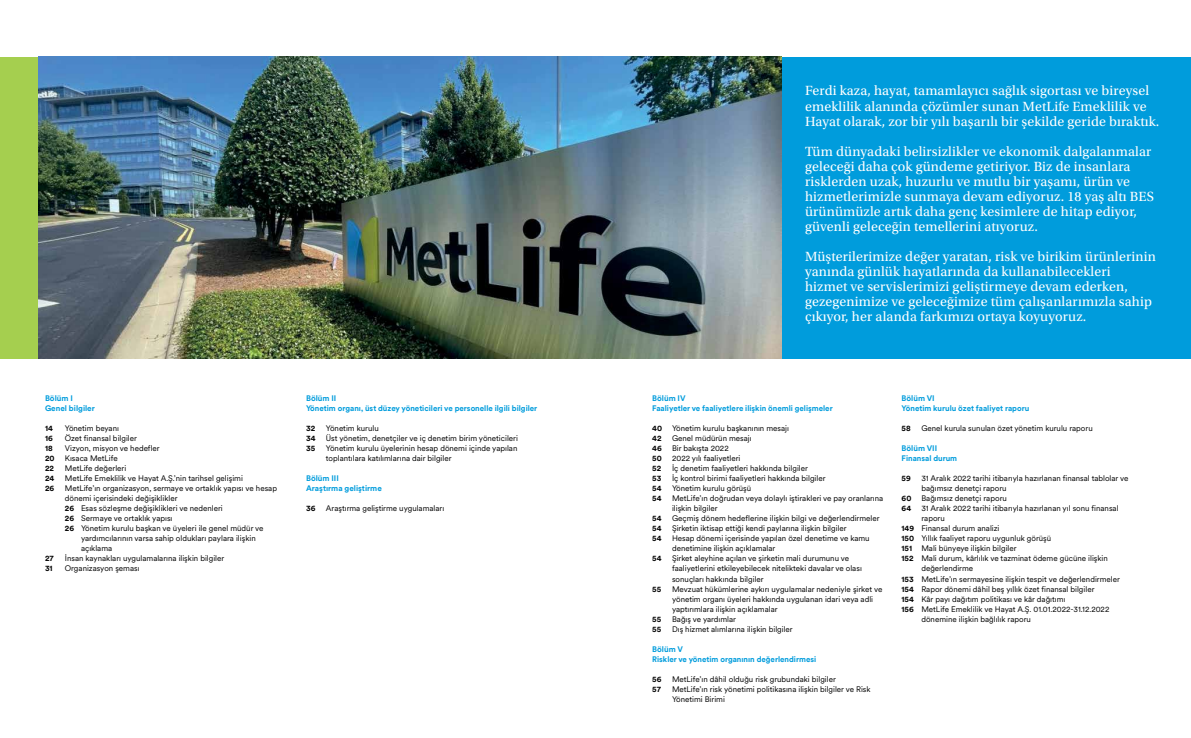
<style>
.page{position:relative;width:1191px;height:738px;background:#fff}
.page>*{position:absolute;margin:0;border:0;box-sizing:border-box;transform-origin:0 0}
.t1{font:14px/15px "Utopia Std";letter-spacing:.01em;color:#fff}
.t2{font:8px/10px "Met Life Circular";color:#000}
.t3{font:700 8px/10px "Met Life Circular";color:#009cdc}
.t4{font:700 8px "Met Life Circular";color:#000}
.s1{font-weight:700}
</style>
<div class="page">
<img style="left:39px;top:57px;width:743px;height:301px">
<div style="left:782px;top:57px;width:409px;height:301px;background:#009cdc"></div>
<div style="left:0;top:57px;width:39px;height:301px;background:#a5cf4f"></div>
<p class="t3" style="left:45px;top:393px;width:51px">Bölüm I<br>Genel bilgiler</p>
<p class="t4" style="left:45px;top:422px;width:9px">14</p>
<p class="t2" style="left:65px;top:423px;width:56px">Yönetim beyanı</p>
<p class="t4" style="left:45px;top:432px;width:9px">16</p>
<p class="t2" style="left:65px;top:433px;width:74px">Özet finansal bilgiler</p>
<p class="t4" style="left:45px;top:442px;width:9px">18</p>
<p class="t2" style="left:65px;top:443px;width:96px">Vizyon, misyon ve hedefler</p>
<p class="t4" style="left:45px;top:452px;width:11px">20</p>
<p class="t2" style="left:65px;top:453px;width:54px">Kısaca MetLife</p>
<p class="t4" style="left:45px;top:462px;width:11px">22</p>
<p class="t2" style="left:65px;top:463px;width:63px">MetLife değerleri</p>
<p class="t4" style="left:45px;top:472px;width:11px">24</p>
<p class="t2" style="left:65px;top:473px;width:179px">MetLife Emeklilik ve Hayat A.Ş.’nin tarihsel gelişimi</p>
<p class="t4" style="left:45px;top:482px;width:11px">26</p>
<p class="t2" style="left:65px;top:483px;width:214px">MetLife’ın organizasyon, sermaye ve ortaklık yapısı ve hesap</p>
<p class="t2" style="left:65px;top:493px;width:114px">dönemi içerisindeki değişiklikler</p>
<p class="t2" style="left:65px;top:503px;width:159px"><span class="s1">26</span> Esas sözleşme değişiklikleri ve nedenleri</p>
<p class="t2" style="left:65px;top:513px;width:109px"><span class="s1">26</span> Sermaye ve ortaklık yapısı</p>
<p class="t2" style="left:65px;top:523px;width:200px"><span class="s1">26</span> Yönetim kurulu başkan ve üyeleri ile genel müdür ve</p>
<p class="t2" style="left:81px;top:533px;width:176px">yardımcılarının varsa sahip oldukları paylara ilişkin</p>
<p class="t2" style="left:81px;top:543px;width:33px">açıklama</p>
<p class="t4" style="left:45px;top:552px;width:10px">27</p>
<p class="t2" style="left:65px;top:553px;width:161px">İnsan kaynakları uygulamalarına ilişkin bilgiler</p>
<p class="t4" style="left:45px;top:562px;width:9px">31</p>
<p class="t2" style="left:65px;top:563px;width:76px">Organizasyon şeması</p>
<p class="t3" style="left:306px;top:393px;width:233px">Bölüm II<br>Yönetim organı, üst düzey yöneticileri ve personelle ilgili bilgiler</p>
<p class="t4" style="left:306px;top:422px;width:11px">32</p>
<p class="t2" style="left:326px;top:423px;width:54px">Yönetim kurulu</p>
<p class="t4" style="left:306px;top:432px;width:11px">34</p>
<p class="t2" style="left:326px;top:433px;width:193px">Üst yönetim, denetçiler ve iç denetim birim yöneticileri</p>
<p class="t4" style="left:306px;top:442px;width:11px">35</p>
<p class="t2" style="left:326px;top:443px;width:193px">Yönetim kurulu üyelerinin hesap dönemi içinde yapılan toplantılara katılımlarına dair bilgiler</p>
<p class="t3" style="left:306px;top:473px;width:77px">Bölüm III<br>Araştırma geliştirme</p>
<p class="t4" style="left:306px;top:502px;width:11px">36</p>
<p class="t2" style="left:326px;top:503px;width:120px">Araştırma geliştirme uygulamaları</p>
<h1 class="t1" style="left:805px;top:84px;width:356px">Ferdi kaza, hayat, tamamlayıcı sağlık sigortası ve bireysel emeklilik alanında çözümler sunan MetLife Emeklilik ve<br>Hayat olarak, zor bir yılı başarılı bir şekilde geride bıraktık.</h1>
<p class="t1" style="left:805px;top:144px;width:350px">Tüm dünyadaki belirsizlikler ve ekonomik dalgalanmalar geleceği daha çok gündeme getiriyor. Biz de insanlara risklerden uzak, huzurlu ve mutlu bir yaşamı, ürün ve hizmetlerimizle sunmaya devam ediyoruz. 18 yaş altı BES ürünümüzle artık daha genç kesimlere de hitap ediyor, güvenli geleceğin temellerini atıyoruz.</p>
<p class="t1" style="left:805px;top:249px;width:352px">Müşterilerimize değer yaratan, risk ve birikim ürünlerinin yanında günlük hayatlarında da kullanabilecekleri hizmet ve servislerimizi geliştirmeye devam ederken, gezegenimize ve geleceğimize tüm çalışanlarımızla sahip çıkıyor, her alanda farkımızı ortaya koyuyoruz.</p>
<p class="t3" style="left:652px;top:393px;width:182px">Bölüm IV<br>Faaliyetler ve faaliyetlere ilişkin önemli gelişmeler</p>
<p class="t2" style="left:652px;top:423px;width:138px"><span class="s1">40</span> Yönetim kurulu başkanının mesajı<br><span class="s1">42</span></p>
<p class="t2" style="left:672px;top:433px;width:81px">Genel müdürün mesajı</p>
<p class="t4" style="left:652px;top:442px;width:11px">46</p>
<p class="t2" style="left:672px;top:443px;width:58px">Bir bakışta 2022</p>
<p class="t4" style="left:652px;top:452px;width:11px">50</p>
<p class="t2" style="left:672px;top:453px;width:70px">2022 yılı faaliyetleri</p>
<p class="t4" style="left:652px;top:462px;width:11px">52</p>
<p class="t2" style="left:672px;top:463px;width:137px">İç denetim faaliyetleri hakkında bilgiler</p>
<p class="t4" style="left:652px;top:472px;width:11px">53</p>
<p class="t2" style="left:672px;top:473px;width:155px">İç kontrol birimi faaliyetleri hakkında bilgiler</p>
<p class="t4" style="left:652px;top:482px;width:11px">54</p>
<p class="t2" style="left:672px;top:483px;width:81px">Yönetim kurulu görüşü</p>
<p class="t4" style="left:652px;top:492px;width:11px">54</p>
<p class="t2" style="left:672px;top:493px;width:213px">MetLife’ın doğrudan veya dolaylı iştirakleri ve pay oranlarına ilişkin bilgiler</p>
<p class="t4" style="left:652px;top:512px;width:11px">54</p>
<p class="t2" style="left:672px;top:513px;width:209px">Geçmiş dönem hedeflerine ilişkin bilgi ve değerlendirmeler</p>
<p class="t4" style="left:652px;top:522px;width:11px">54</p>
<p class="t2" style="left:672px;top:523px;width:176px">Şirketin iktisap ettiği kendi paylarına ilişkin bilgiler</p>
<p class="t4" style="left:652px;top:532px;width:11px">54</p>
<p class="t2" style="left:672px;top:533px;width:199px">Hesap dönemi içerisinde yapılan özel denetime ve kamu denetimine ilişkin açıklamalar</p>
<p class="t4" style="left:652px;top:552px;width:11px">54</p>
<p class="t2" style="left:672px;top:553px;width:191px">Şirket aleyhine açılan ve şirketin mali durumunu ve faaliyetlerini etkileyebilecek nitelikteki davalar ve olası sonuçları hakkında bilgiler</p>
<p class="t4" style="left:652px;top:582px;width:10px">55</p>
<p class="t2" style="left:672px;top:583px;width:212px">Mevzuat hükümlerine aykırı uygulamalar nedeniyle şirket ve yönetim organı üyeleri hakkında uygulanan idari veya adli yaptırımlara ilişkin açıklamalar</p>
<p class="t4" style="left:652px;top:612px;width:10px">55</p>
<p class="t2" style="left:672px;top:613px;width:66px">Bağış ve yardımlar</p>
<p class="t4" style="left:652px;top:622px;width:10px">55</p>
<p class="t2" style="left:672px;top:623px;width:122px">Dış hizmet alımlarına ilişkin bilgiler</p>
<p class="t3" style="left:652px;top:643px;width:166px">Bölüm V<br>Riskler ve yönetim organının değerlendirmesi</p>
<p class="t4" style="left:652px;top:672px;width:11px">56</p>
<p class="t2" style="left:672px;top:673px;width:165px">MetLife’ın dâhil olduğu risk grubundaki bilgiler</p>
<p class="t4" style="left:652px;top:682px;width:10px">57</p>
<p class="t2" style="left:672px;top:683px;width:200px">MetLife’ın risk yönetimi politikasına ilişkin bilgiler ve Risk<br>Yönetimi Birimi</p>
<p class="t3" style="left:901px;top:393px;width:129px">Bölüm VI<br>Yönetim kurulu özet faaliyet raporu</p>
<p class="t4" style="left:901px;top:422px;width:11px">58</p>
<p class="t2" style="left:921px;top:423px;width:173px">Genel kurula sunulan özet yönetim kurulu raporu</p>
<p class="t3" style="left:901px;top:443px;width:57px">Bölüm VII<br>Finansal durum</p>
<p class="t4" style="left:901px;top:472px;width:11px">59</p>
<p class="t2" style="left:921px;top:473px;width:208px">31 Aralık 2022 tarihi itibarıyla hazırlanan finansal tablolar ve bağımsız denetçi raporu</p>
<p class="t4" style="left:901px;top:492px;width:11px">60</p>
<p class="t2" style="left:921px;top:493px;width:87px">Bağımsız denetçi raporu</p>
<p class="t4" style="left:901px;top:502px;width:11px">64</p>
<p class="t2" style="left:921px;top:503px;width:199px">31 Aralık 2022 tarihi itibarıyla hazırlanan yıl sonu finansal</p>
<p class="t2" style="left:921px;top:513px;width:25px">raporu</p>
<p class="t2" style="left:901px;top:523px;width:99px"><span class="s1">149</span> Finansal durum analizi</p>
<p class="t2" style="left:901px;top:533px;width:151px"><span class="s1">150</span> Yıllık faaliyet raporu uygunluk görüşü</p>
<p class="t2" style="left:901px;top:543px;width:116px"><span class="s1">151</span> Mali bünyeye ilişkin bilgiler</p>
<p class="t2" style="left:901px;top:553px;width:208px"><span class="s1">152</span> Mali durum, kârlılık ve tazminat ödeme gücüne ilişkin</p>
<p class="t2" style="left:921px;top:563px;width:53px">değerlendirme</p>
<p class="t2" style="left:901px;top:573px;width:220px"><span class="s1">153</span> MetLife’ın sermayesine ilişkin tespit ve değerlendirmeler</p>
<p class="t2" style="left:901px;top:583px;width:194px"><span class="s1">154</span> Rapor dönemi dâhil beş yıllık özet finansal bilgiler</p>
<p class="t2" style="left:901px;top:593px;width:165px"><span class="s1">154</span> Kâr payı dağıtım politikası ve kâr dağıtımı</p>
<p class="t2" style="left:901px;top:603px;width:209px"><span class="s1">156</span> MetLife Emeklilik ve Hayat A.Ş. 01.01.2022-31.12.2022</p>
<p class="t2" style="left:921px;top:613px;width:111px">dönemine ilişkin bağlılık raporu</p>
</div>
